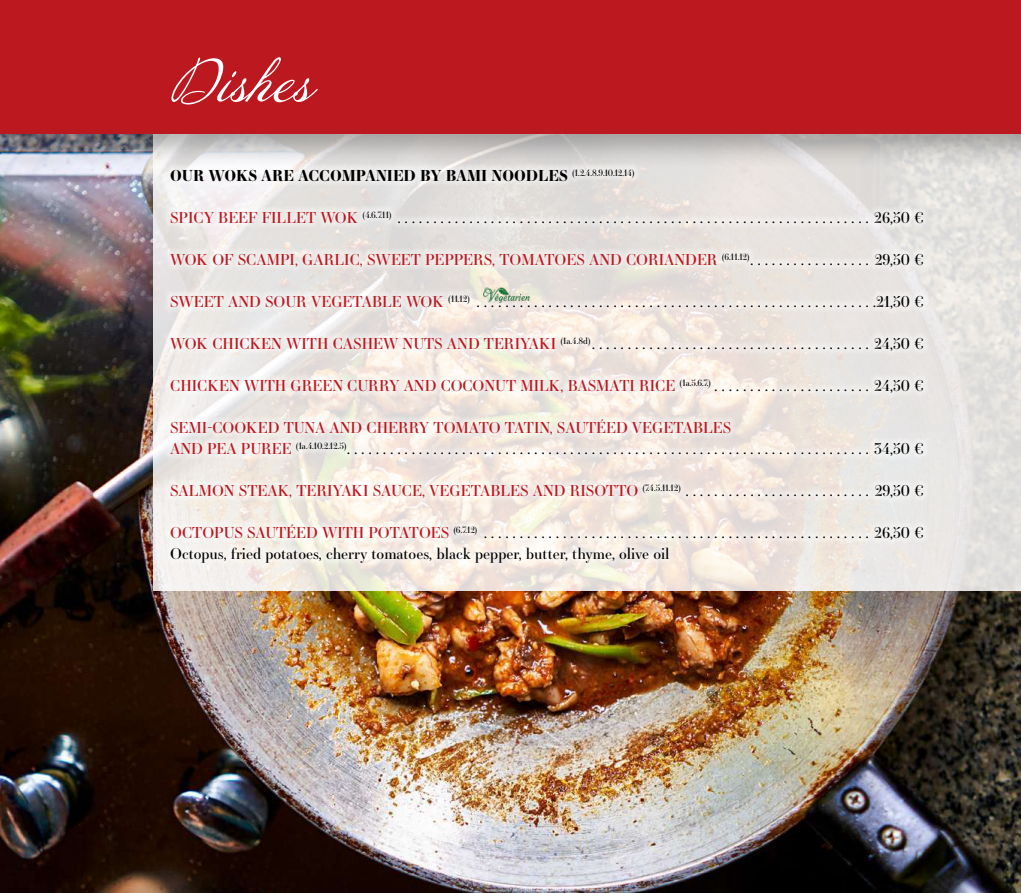
<style>
.page{position:relative;width:1021px;height:893px;background:#fff}
.page>*{position:absolute;margin:0;border:0;box-sizing:border-box;transform-origin:0 0}
.t1{font:54px "Annabelle JF";color:#fff}
.t2{font:15px/21px "Essonnes Display";color:#000}
.t3{font:15px "Essonnes Display";color:#bb1820}
.t4{font:700 15px "Essonnes Display";color:#000}
.s1{color:#bb1820}
.s2{color:#000}
</style>
<div class="page">
<img style="left:0;top:170px;width:1020px;height:723px">
<svg style="left:153px;top:170px;width:867px;height:421px;background:#e8e5e1"></svg>
<div style="left:0;top:0;width:1020px;height:170px;background:#000;opacity:.3"></div>
<div style="left:0;top:0;width:1020px;height:133px;background:#bb1820"></div>
<svg style="left:164px;top:162px;width:764px;height:406px;background:#eee8e4"></svg>
<img style="left:475px;top:287px;width:72px;height:16px">
<h1 class="t1" style="left:170px;top:48px;width:144px">Dishes</h1>
<p class="t4" style="left:170px;top:164px;width:466px">OUR WOKS ARE ACCOMPANIED BY BAMI NOODLES <sup>(1.2.4.8.9.10.12.14)</sup></p>
<p class="t2" style="left:170px;top:206px;width:754px"><span class="s1">SPICY BEEF FILLET WOK</span> <sup>(4.6.7.11)</sup> . . . . . . . . . . . . . . . . . . . . . . . . . . . . . . . . . . . . . . . . . . . . . . . . . . . . . . . . . . . . . . . . . . 26,50 €</p>
<p class="t3" style="left:170px;top:249px;width:754px">WOK OF SCAMPI, GARLIC, SWEET PEPPERS, TOMATOES AND CORIANDER <sup>(6.11.12)</sup> <span class="s2">. . . . . . . . . . . . . . . . . 29,50 €</span></p>
<p class="t2" style="left:170px;top:290px;width:755px"><span class="s1">SWEET AND SOUR VEGETABLE WOK</span> <sup>(11.12)</sup> . . . . . . . . . . . . . . . . . . . . . . . . . . . . . . . . . . . . . . . . . . . . . . . . . . . . . . . 21,50 €</p>
<p class="t2" style="left:170px;top:332px;width:755px"><span class="s1">WOK CHICKEN WITH CASHEW NUTS AND TERIYAKI</span> <sup>(1a.4.8d)</sup> . . . . . . . . . . . . . . . . . . . . . . . . . . . . . . . . . . . . . . . 24,50 €</p>
<p class="t3" style="left:170px;top:375px;width:755px">CHICKEN WITH GREEN CURRY AND COCONUT MILK, BASMATI RICE <sup>(1a.5.6.7.)</sup> <span class="s2">. . . . . . . . . . . . . . . . . . . . . . 24,50 €</span></p>
<p class="t2" style="left:170px;top:416px;width:755px"><span class="s1">SEMI-COOKED TUNA AND CHERRY TOMATO TATIN, SAUTÉED VEGETABLES<br>AND PEA PUREE</span> <sup>(1a.4.10.2.12.5)</sup> . . . . . . . . . . . . . . . . . . . . . . . . . . . . . . . . . . . . . . . . . . . . . . . . . . . . . . . . . . . . . . . . . . . . . . . . . 34,50 €</p>
<p class="t3" style="left:170px;top:480px;width:755px">SALMON STEAK, TERIYAKI SAUCE, VEGETABLES AND RISOTTO <sup>(7.4.5.11.12)</sup> <span class="s2">. . . . . . . . . . . . . . . . . . . . . . . . . . 29,50 €</span></p>
<p class="t2" style="left:170px;top:521px;width:754px"><span class="s1">OCTOPUS SAUTÉED WITH POTATOES</span> <sup>(6.7.12)</sup> . . . . . . . . . . . . . . . . . . . . . . . . . . . . . . . . . . . . . . . . . . . . . . . . . . . . . . 26,50 €<br>Octopus, fried potatoes, cherry tomatoes, black pepper, butter, thyme, olive oil</p>
</div>
